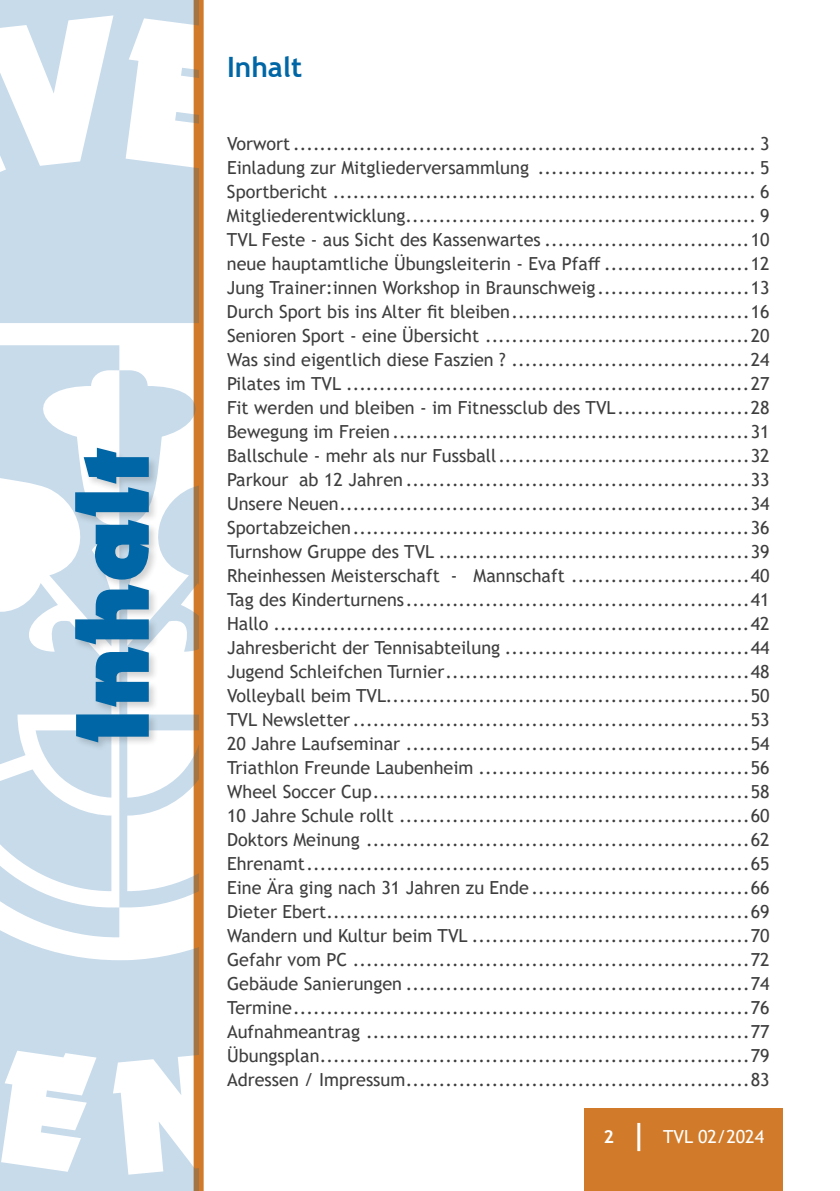
<style>
.page{position:relative;width:840px;height:1191px;background:#fff}
.page>*{position:absolute;margin:0;border:0;box-sizing:border-box;transform-origin:0 0}
.t1{font:103.8px "Dynamo";letter-spacing:.02em;color:#0166a5}
.t2{font:700 28px "Trebuchet MS";color:#0166a5}
.t3{font:18px/24px "Trebuchet MS";color:#3e3e3f;text-align:justify}
.t4{font:18px "Trebuchet MS";color:#fff}
.s1{font-weight:700}
.s2{font-weight:700;font-size:30px}
</style>
<div class="page">
<div style="left:584px;top:1108px;width:198px;height:83px;background:#d17b2a"></div>
<div style="left:193px;top:0;width:10px;height:1191px;background:#d17b2a"></div>
<svg style="left:0;top:0;width:198px;height:1191px;fill:#c7dbea"></svg>
<div style="left:73px;top:447px;width:86px;height:304px;background:#231f20;opacity:.2"></div>
<h1 class="t1" style="left:42px;top:742px;width:296px;rotate:-90deg">Inhalt</h1>
<h2 class="t2" style="left:227px;top:50px;width:77px">Inhalt</h2>
<p class="t3" style="left:227px;top:131px;width:544px">Vorwort ...................................................................... 3<br>Einladung zur Mitgliederversammlung ................................. 5<br>Sportbericht ................................................................ 6<br>Mitgliederentwicklung..................................................... 9<br>TVL Feste - aus Sicht des Kassenwartes ...............................10 neue hauptamtliche Übungsleiterin - Eva Pfaff ......................12<br>Jung Trainer:innen Workshop in Braunschweig.......................13<br>Durch Sport bis ins Alter fit bleiben....................................16<br>Senioren Sport - eine Übersicht ........................................20<br>Was sind eigentlich diese Faszien ? ....................................24<br>Pilates im TVL .............................................................27<br>Fit werden und bleiben - im Fitnessclub des TVL....................28<br>Bewegung im Freien......................................................31<br>Ballschule - mehr als nur Fussball......................................32<br>Parkour ab 12 Jahren ....................................................33<br>Unsere Neuen..............................................................34<br>Sportabzeichen............................................................36<br>Turnshow Gruppe des TVL ...............................................39<br>Rheinhessen Meisterschaft - Mannschaft ...........................40<br>Tag des Kinderturnens....................................................41<br>Hallo ........................................................................42<br>Jahresbericht der Tennisabteilung .....................................44<br>Jugend Schleifchen Turnier..............................................48<br>Volleyball beim TVL.......................................................50<br>TVL Newsletter............................................................53<br>20 Jahre Laufseminar ....................................................54<br>Triathlon Freunde Laubenheim .........................................56<br>Wheel Soccer Cup.........................................................58<br>10 Jahre Schule rollt .....................................................60<br>Doktors Meinung ..........................................................62<br>Ehrenamt...................................................................65<br>Eine Ära ging nach 31 Jahren zu Ende .................................66<br>Dieter Ebert................................................................69<br>Wandern und Kultur beim TVL ..........................................70<br>Gefahr vom PC ............................................................72<br>Gebäude Sanierungen ....................................................74<br>Termine.....................................................................76<br>Aufnahmeantrag ..........................................................77<br>Übungsplan.................................................................79<br>Adressen / Impressum....................................................83</p>
<p class="t4" style="left:603px;top:1125px;width:162px"><span class="s1">2</span> <span class="s2">|</span> TVL 02/2024</p>
</div>
